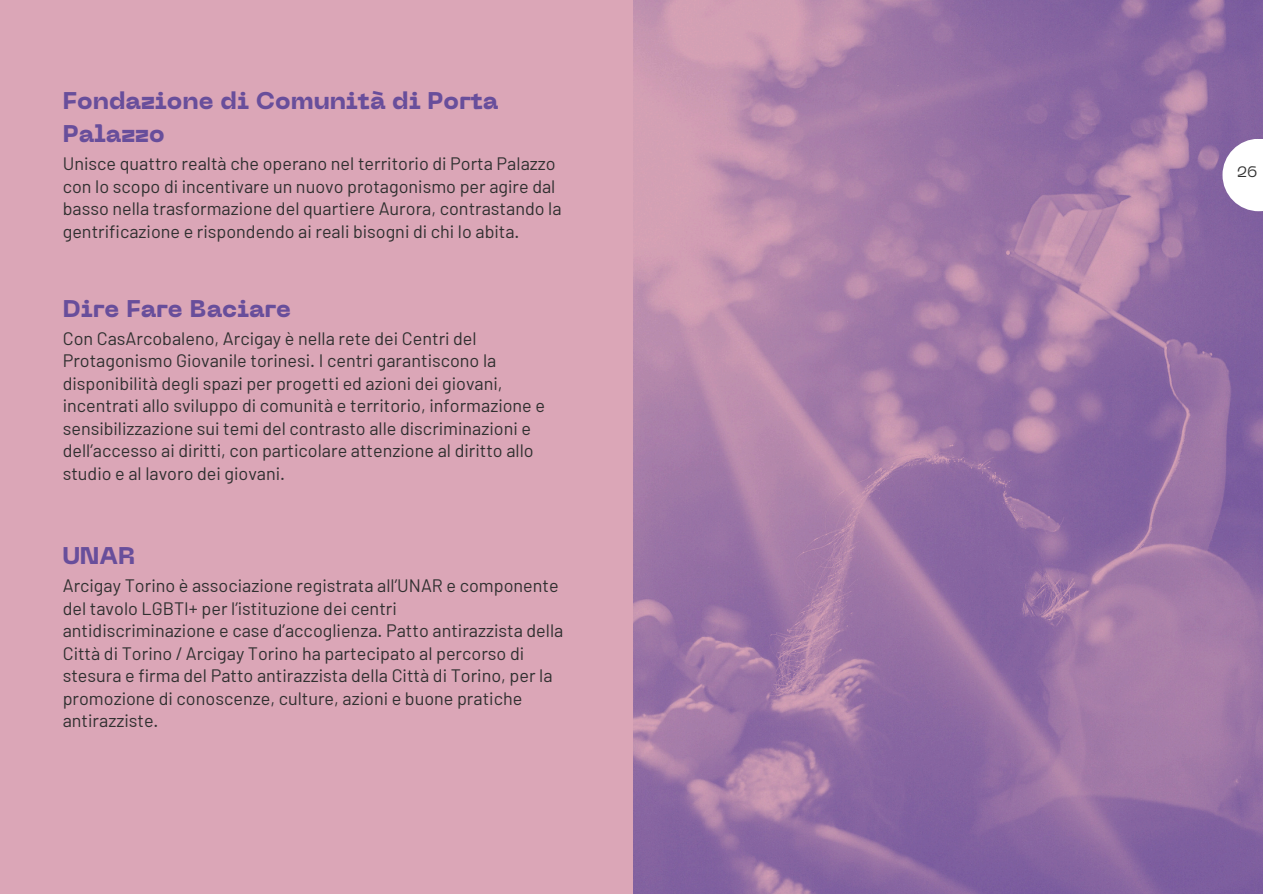
<style>
.page{position:relative;width:1263px;height:894px;background:#fff}
.page>*{position:absolute;margin:0;border:0;box-sizing:border-box;transform-origin:0 0}
.t1{font:800 24px/32.7px "PP Neue Machina";color:#684e9b}
.t2{font:18px/22.5px "Barlow";color:#303030}
.t3{font:15px "PP Neue Machina";color:#303030}
</style>
<div class="page">
<div style="left:0;top:0;width:1263px;height:893px;background:#dba6b7"></div>
<img style="left:634px;top:0;width:629px;height:893px">
<svg style="left:1222px;top:139px;width:41px;height:72px;background:#e5dfeb"></svg>
<h1 class="t1" style="left:63px;top:87px;width:437px">Fondazione di Comunità di Porta<br>Palazzo</h1>
<p class="t2" style="left:63px;top:152px;width:500px">Unisce quattro realtà che operano nel territorio di Porta Palazzo con lo scopo di incentivare un nuovo protagonismo per agire dal basso nella trasformazione del quartiere Aurora, contrastando la gentrificazione e rispondendo ai reali bisogni di chi lo abita.</p>
<h1 class="t1" style="left:63px;top:294px;width:230px">Dire Fare Baciare</h1>
<p class="t2" style="left:63px;top:326px;width:484px">Con CasArcobaleno, Arcigay è nella rete dei Centri del Protagonismo Giovanile torinesi. I centri garantiscono la disponibilità degli spazi per progetti ed azioni dei giovani, incentrati allo sviluppo di comunità e territorio, informazione e sensibilizzazione sui temi del contrasto alle discriminazioni e dell’accesso ai diritti, con particolare attenzione al diritto allo studio e al lavoro dei giovani.</p>
<h1 class="t1" style="left:63px;top:541px;width:74px">UNAR</h1>
<p class="t2" style="left:63px;top:573px;width:502px">Arcigay Torino è associazione registrata all’UNAR e componente del tavolo LGBTI+ per l’istituzione dei centri<br>antidiscriminazione e case d’accoglienza. Patto antirazzista della Città di Torino / Arcigay Torino ha partecipato al percorso di stesura e firma del Patto antirazzista della Città di Torino, per la promozione di conoscenze, culture, azioni e buone pratiche antirazziste.</p>
<p class="t3" style="left:1237px;top:166px;width:22px">26</p>
</div>
